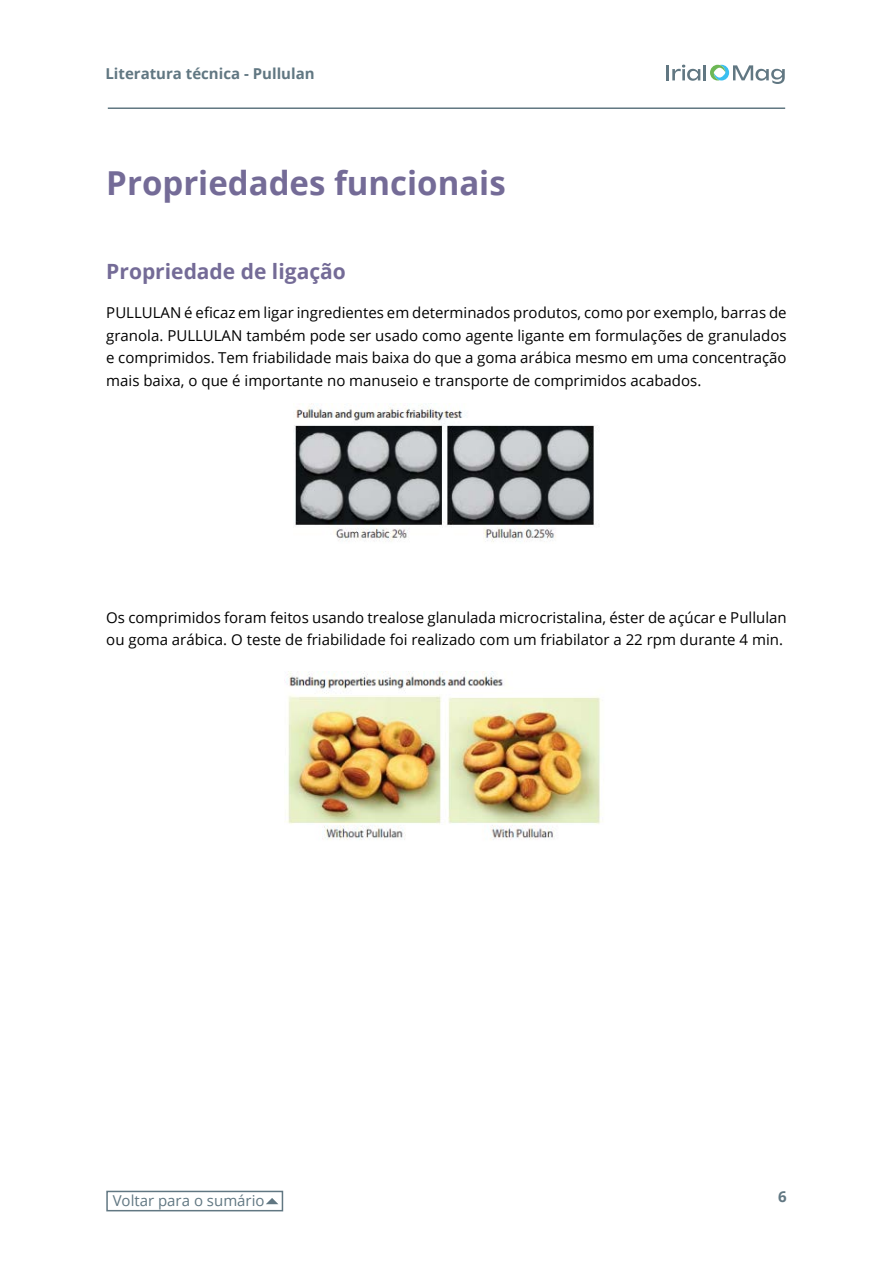
<style>
.page{position:relative;width:893px;height:1263px;background:#fff}
.page>*{position:absolute;margin:0;border:0;box-sizing:border-box;transform-origin:0 0}
.t1{font:700 33px "Open Sans";color:#746b97}
.t2{font:700 21px "Open Sans";color:#746b97}
.t3{font:15px/22.5px "Open Sans";color:#000;text-align:justify}
.t4{font:700 15px "Open Sans";color:#617782}
.t5{font:15px "Open Sans";color:#617782}
</style>
<div class="page">
<hr style="left:108px;top:107px;width:677px;height:2px;background:#617782">
<div style="left:106px;top:1191px;width:177px;height:20px;border:2px solid #617782"></div>
<svg style="left:266px;top:1198px;width:12px;height:6px"></svg>
<hr style="left:666px;top:65px;width:3px;height:15px;background:#617782">
<hr style="left:703px;top:65px;width:3px;height:15px;background:#617782">
<svg style="left:672px;top:64px;width:28px;height:17px"></svg>
<svg style="left:710px;top:65px;width:75px;height:19px"></svg>
<img style="left:294px;top:404px;width:301px;height:138px">
<img style="left:284px;top:672px;width:317px;height:168px">
<p class="t4" style="left:105px;top:63px;width:211px">Literatura técnica - Pullulan</p>
<h1 class="t1" style="left:106px;top:160px;width:401px">Propriedades funcionais</h1>
<h2 class="t2" style="left:106px;top:256px;width:241px">Propriedade de ligação</h2>
<p class="t3" style="left:106px;top:301px;width:682px">PULLULAN é eficaz em ligar ingredientes em determinados produtos, como por exemplo, barras de granola. PULLULAN também pode ser usado como agente ligante em formulações de granulados e comprimidos. Tem friabilidade mais baixa do que a goma arábica mesmo em uma concentração mais baixa, o que é importante no manuseio e transporte de comprimidos acabados.</p>
<p class="t3" style="left:106px;top:606px;width:682px">Os comprimidos foram feitos usando trealose glanulada microcristalina, éster de açúcar e Pullulan ou goma arábica. O teste de friabilidade foi realizado com um friabilator a 22 rpm durante 4 min.</p>
<p class="t5" style="left:113px;top:1190px;width:153px">Voltar para o sumário</p>
<p class="t4" style="left:778px;top:1186px;width:10px">6</p>
</div>
